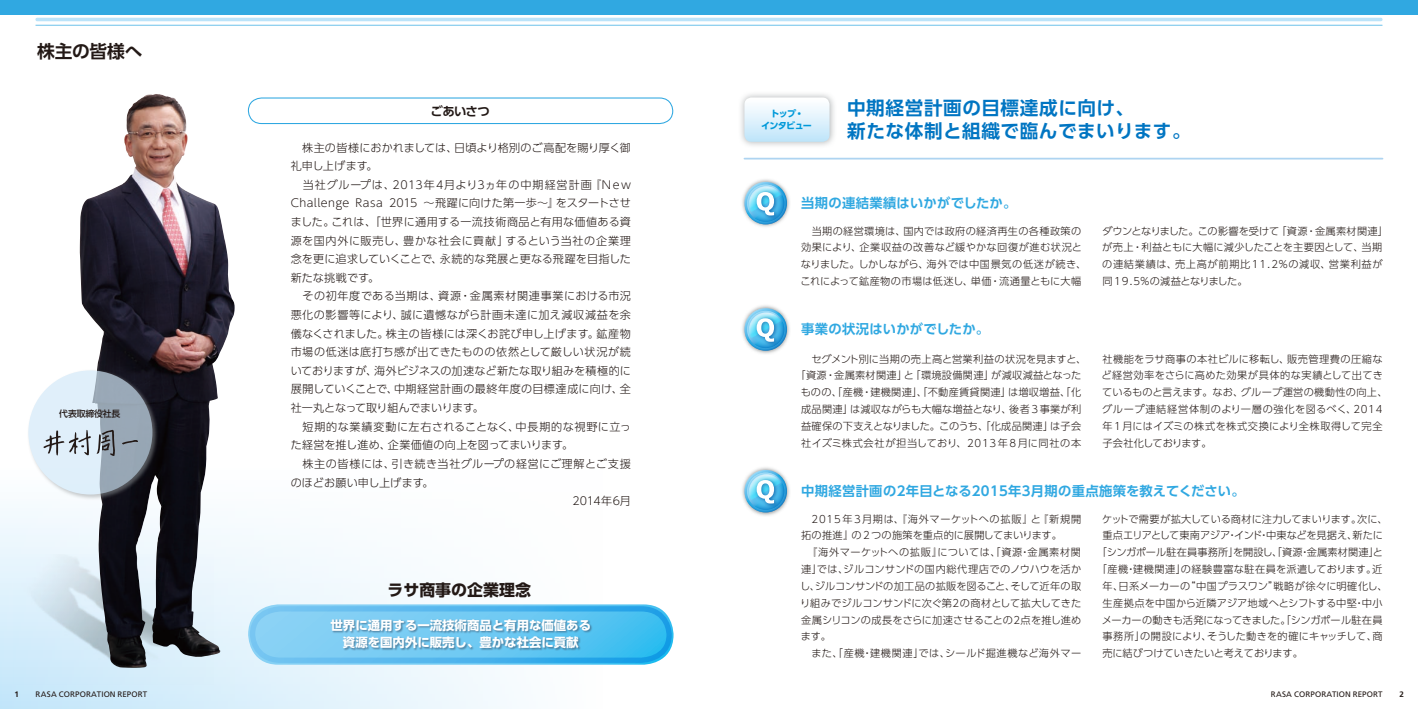
<style>
.page{position:relative;width:1418px;height:709px;background:#fff}
.page>*{position:absolute;margin:0;border:0;box-sizing:border-box;transform-origin:0 0}
.t1{font:700 18.62px/23px "UD Shin Go Pro De";letter-spacing:.03em;color:#0075c2}
.t2{font:700 17.75px "UD Shin Go Pro De";letter-spacing:-.01em;color:#231916}
.t3{font:700 16px "UD Shin Go Pro";color:#231916}
.t4{font:700 13.25px "UD Shin Go Pro De";letter-spacing:.02em;color:#30a8e1}
.t5{font:700 12.38px/16.9px "UD Shin Go Pro";color:#fff;text-align:center}
.t6{font:700 12.38px "UD Shin Go Pro De";letter-spacing:-.06em;color:#231916}
.t7{font:300 11.12px "UD Shin Go Pro";letter-spacing:.025em;color:#231916}
.t8{font:300 11.12px "UD Shin Go Pro";letter-spacing:.005em;color:#231916}
.t9{font:300 11.12px "UD Shin Go Pro";letter-spacing:.05em;color:#231916}
.t10{font:300 11.12px "UD Shin Go Pro";letter-spacing:.045em;color:#231916}
.t11{font:300 11.12px "UD Shin Go Pro";letter-spacing:.08em;color:#231916}
.t12{font:300 11.12px "UD Shin Go Pro";letter-spacing:.055em;color:#231916}
.t13{font:300 11.12px "UD Shin Go Pro";letter-spacing:-.02em;color:#231916}
.t14{font:300 11.12px "UD Shin Go Pro";letter-spacing:-.005em;color:#231916}
.t15{font:300 10.12px/16.9px "UD Shin Go Pro";letter-spacing:.025em;color:#231916}
.t16{font:300 10.12px "UD Shin Go Pro";letter-spacing:-.005em;color:#231916}
.t17{font:300 10.12px "UD Shin Go Pro";color:#231916}
.t18{font:300 10.12px "UD Shin Go Pro";letter-spacing:.045em;color:#231916}
.t19{font:300 10.12px "UD Shin Go Pro";letter-spacing:-.02em;color:#231916}
.t20{font:300 10.12px "UD Shin Go Pro";letter-spacing:-.01em;color:#231916}
.t21{font:700 9px/12px "UD Shin Go Pro";letter-spacing:-.085em;color:#0099d9;text-align:center}
.t22{font:500 8.88px "Shin Go Pro";letter-spacing:-.02em;color:#231916}
.t23{font:8px "Frutiger";letter-spacing:.02em;color:#231916}
.t24{font:700 8px "Frutiger";color:#231916}
</style>
<div class="page">
<svg style="left:0;top:106px;width:602px;height:603px"></svg>
<svg style="left:247px;top:97px;width:426px;height:28px"></svg>
<img style="left:742px;top:179px;width:48px;height:48px">
<svg style="left:744px;top:182px;width:43px;height:42px"></svg>
<svg style="left:744px;top:182px;width:43px;height:42px"></svg>
<svg style="left:747px;top:184px;width:37px;height:38px"></svg>
<img style="left:752px;top:215px;width:28px;height:7px">
<svg style="left:748px;top:186px;width:33px;height:29px"></svg>
<img style="left:742px;top:305px;width:48px;height:49px">
<svg style="left:744px;top:308px;width:43px;height:43px"></svg>
<svg style="left:747px;top:311px;width:37px;height:37px"></svg>
<img style="left:752px;top:342px;width:28px;height:6px">
<svg style="left:748px;top:312px;width:33px;height:30px"></svg>
<img style="left:742px;top:467px;width:48px;height:49px">
<svg style="left:744px;top:470px;width:43px;height:42px"></svg>
<svg style="left:744px;top:470px;width:43px;height:42px"></svg>
<svg style="left:747px;top:472px;width:37px;height:38px"></svg>
<img style="left:752px;top:503px;width:28px;height:6px">
<svg style="left:748px;top:474px;width:33px;height:29px"></svg>
<div style="left:0;top:0;width:1417px;height:14px;background:#30a8e1"></div>
<hr style="left:35px;top:18px;width:1347px;height:3px;background:#bbe3f9;border-radius:2px">
<hr style="left:35px;top:25px;width:1347px;height:1px;background:#30a8e1">
<hr style="left:744px;top:158px;width:638px;height:1px;background:#aed4f1">
<div style="left:738px;top:91px;width:99px;height:58px;background:#969b9d;opacity:.75"></div>
<svg style="left:744px;top:97px;width:85px;height:45px"></svg>
<svg style="left:249px;top:605px;width:424px;height:59px;background:#65c4f1"></svg>
<div style="left:330px;top:619px;width:262px;height:31px;background:#416885;opacity:.75"></div>
<img style="left:13px;top:555px;width:200px;height:129px">
<img style="left:80px;top:94px;width:73px;height:573px">
<div style="left:27px;top:369px;width:132px;height:132px;background:#969b9d;opacity:.75"></div>
<svg style="left:28px;top:370px;width:124px;height:124px;background:#c1cfdc"></svg>
<svg style="left:122px;top:440px;width:16px;height:5px"></svg>
<svg style="left:97px;top:430px;width:18px;height:26px"></svg>
<svg style="left:43px;top:429px;width:48px;height:26px"></svg>
<h2 class="t2" style="left:37px;top:37px;width:107px">株主の皆様へ</h2>
<p class="t22" style="left:59px;top:406px;width:63px">代表取締役社長</p>
<p class="t6" style="left:430px;top:101px;width:61px">ごあいさつ</p>
<p class="t8" style="left:291px;top:138px;width:342px">　株主の皆様におかれましては、日頃より格別のご高配を賜り厚く御</p>
<p class="t8" style="left:291px;top:157px;width:88px">礼申し上げます。</p>
<p class="t11" style="left:291px;top:175px;width:342px">　当社グループは、2013年4月より3ヵ年の中期経営計画『New</p>
<p class="t7" style="left:291px;top:194px;width:342px">Challenge Rasa 2015 ～飛躍に向けた第一歩～』をスタートさせ</p>
<p class="t7" style="left:291px;top:213px;width:342px">ました。これは、「世界に通用する一流技術商品と有用な価値ある資</p>
<p class="t9" style="left:291px;top:231px;width:342px">源を国内外に販売し、豊かな社会に貢献」するという当社の企業理</p>
<p class="t7" style="left:291px;top:250px;width:342px">念を更に追求していくことで、永続的な発展と更なる飛躍を目指した</p>
<p class="t7" style="left:291px;top:268px;width:90px">新たな挑戦です。</p>
<p class="t12" style="left:291px;top:287px;width:342px">　その初年度である当期は、資源・金属素材関連事業における市況</p>
<p class="t10" style="left:291px;top:306px;width:342px">悪化の影響等により、誠に遺憾ながら計画未達に加え減収減益を余</p>
<p class="t7" style="left:291px;top:324px;width:342px">儀なくされました。株主の皆様には深くお詫び申し上げます。鉱産物</p>
<p class="t7" style="left:291px;top:343px;width:342px">市場の低迷は底打ち感が出てきたものの依然として厳しい状況が続</p>
<p class="t8" style="left:291px;top:361px;width:342px">いておりますが、海外ビジネスの加速など新たな取り組みを積極的に</p>
<p class="t7" style="left:291px;top:380px;width:342px">展開していくことで、中期経営計画の最終年度の目標達成に向け、全</p>
<p class="t13" style="left:291px;top:399px;width:195px">社一丸となって取り組んでまいります。</p>
<p class="t9" style="left:291px;top:417px;width:342px">　短期的な業績変動に左右されることなく、中長期的な視野に立っ</p>
<p class="t8" style="left:291px;top:436px;width:284px">た経営を推し進め、企業価値の向上を図ってまいります。</p>
<p class="t10" style="left:291px;top:454px;width:342px">　株主の皆様には、引き続き当社グループの経営にご理解とご支援</p>
<p class="t7" style="left:291px;top:473px;width:144px">のほどお願い申し上げます。</p>
<p class="t14" style="left:572px;top:492px;width:60px">2014年6月</p>
<h3 class="t3" style="left:387px;top:576px;width:145px">ラサ商事の企業理念</h3>
<p class="t5" style="left:330px;top:616px;width:262px">世界に通用する一流技術商品と有用な価値ある資源を国内外に販売し、豊かな社会に貢献</p>
<p class="t21" style="left:761px;top:107px;width:52px">トップ・<br>インタビュー</p>
<h1 class="t1" style="left:847px;top:96px;width:345px">中期経営計画の目標達成に向け、<br>新たな体制と組織で臨んでまいります。</h1>
<h3 class="t4" style="left:801px;top:192px;width:217px">当期の連結業績はいかがでしたか。</h3>
<p class="t15" style="left:800px;top:222px;width:287px">　当期の経営環境は、国内では政府の経済再生の各種政策の効果により、企業収益の改善など緩やかな回復が進む状況となりました。しかしながら、海外では中国景気の低迷が続き、これによって鉱産物の市場は低迷し、単価・流通量ともに大幅</p>
<p class="t15" style="left:1102px;top:222px;width:287px">ダウンとなりました。この影響を受けて「資源・金属素材関連」が売上・利益ともに大幅に減少したことを主要因として、当期の連結業績は、売上高が前期比11.2％の減収、営業利益が同 19 . 5％の減益となりました。</p>
<h3 class="t4" style="left:801px;top:318px;width:189px">事業の状況はいかがでしたか。</h3>
<p class="t15" style="left:795px;top:350px;width:292px;text-align:center">　セグメント別に当期の売上高と営業利益の状況を見ますと、「資源・金属素材関連」と「環境設備関連」が減収減益となったものの、「産機・建機関連」、「不動産賃貸関連」は増収増益、「化成品関連」は減収ながらも大幅な増益となり、後者3事業が利益確保の下支えとなりました。このうち、「化成品関連」は子会社イズミ株式会社が担当しており、2013年8月に同社の本</p>
<p class="t15" style="left:1101px;top:350px;width:287px">社機能をラサ商事の本社ビルに移転し、販売管理費の圧縮など経営効率をさらに高めた効果が具体的な実績として出てきているものと言えます。なお、グループ運営の機動性の向上、グループ連結経営体制のより一層の強化を図るべく、2014年1月にはイズミの株式を株式交換により全株取得して完全子会社化しております。</p>
<h3 class="t4" style="left:801px;top:480px;width:445px">中期経営計画の2年目となる2015年3月期の重点施策を教えてください。</h3>
<p class="t15" style="left:800px;top:510px;width:283px">　2015年3月期は、『海外マーケットへの拡販』と『新規開拓の推進』の2つの施策を重点的に展開してまいります。<br>　『海外マーケットへの拡販』については、「資源・金属素材関連」では、ジルコンサンドの国内総代理店でのノウハウを活かし、ジルコンサンドの加工品の拡販を図ること、そして近年の取り組みでジルコンサンドに次ぐ第2の商材として拡大してきた金属シリコンの成長をさらに加速させることの2点を推し進めます。<br>　また、「産機・建機関連」では、シールド掘進機など海外マー</p>
<p class="t17" style="left:1102px;top:510px;width:287px">ケットで需要が拡大している商材に注力してまいります。次に、</p>
<p class="t16" style="left:1102px;top:527px;width:282px">重点エリアとして東南アジア・インド・中東などを見据え、新たに</p>
<p class="t15" style="left:1096px;top:543px;width:288px">「シンガポール駐在員事務所」を開設し、「資源・金属素材関連」と</p>
<p class="t18" style="left:1096px;top:561px;width:287px">「産機・建機関連」の経験豊富な駐在員を派遣しております。近</p>
<p class="t15" style="left:1102px;top:577px;width:287px">年、日系メーカーの“中国プラスワン”戦略が徐々に明確化し、</p>
<p class="t15" style="left:1102px;top:594px;width:281px">生産拠点を中国から近隣アジア地域へとシフトする中堅・中小</p>
<p class="t19" style="left:1101px;top:611px;width:282px">メーカーの動きも活発になってきました。「シンガポール駐在員</p>
<p class="t15" style="left:1102px;top:627px;width:281px">事務所」の開設により、そうした動きを的確にキャッチして、商</p>
<p class="t20" style="left:1102px;top:645px;width:202px">売に結びつけていきたいと考えております。</p>
<p class="t24" style="left:14px;top:689px;width:6px">1</p>
<p class="t23" style="left:36px;top:689px;width:113px">RASA CORPORATION REPORT</p>
<p class="t23" style="left:1270px;top:689px;width:113px">RASA CORPORATION REPORT</p>
<p class="t24" style="left:1399px;top:689px;width:6px">2</p>
</div>
